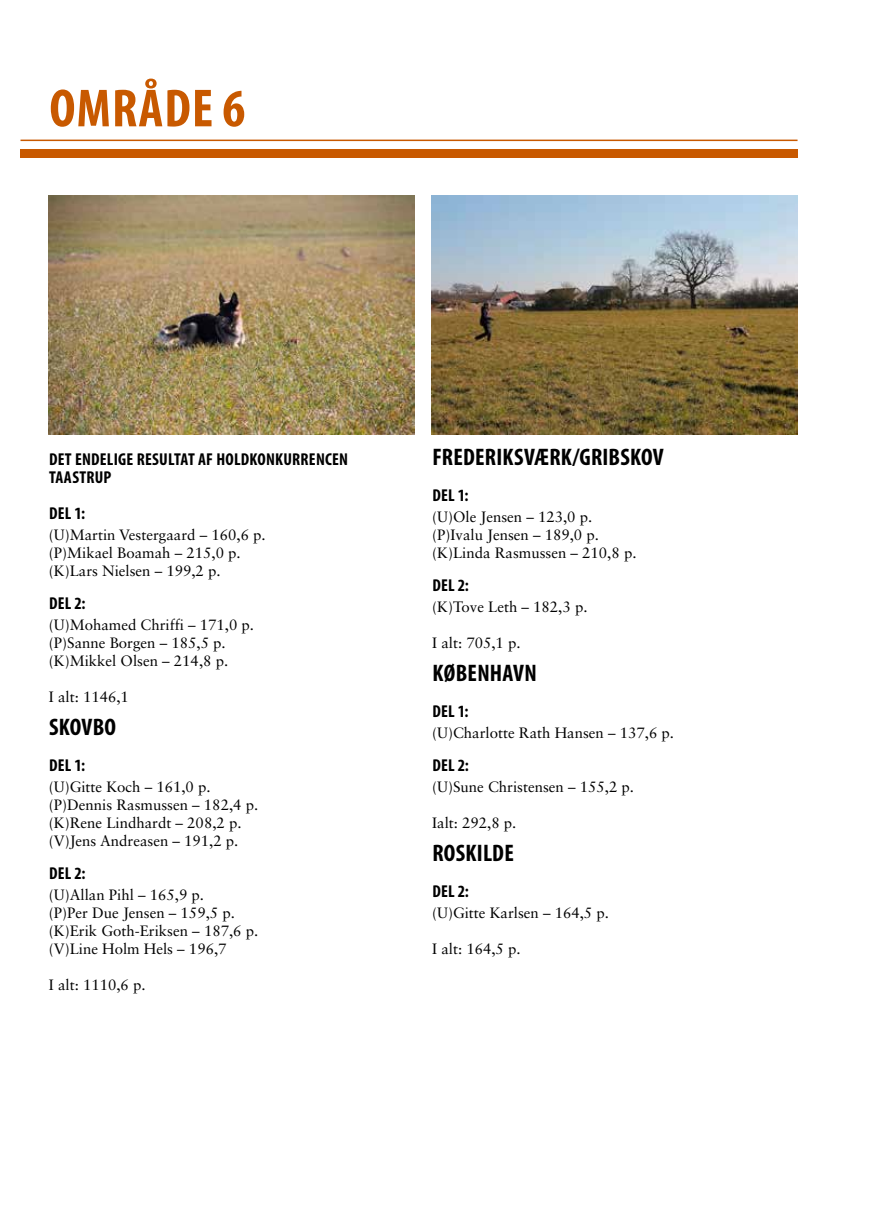
<style>
.page{position:relative;width:872px;height:1212px;background:#fff}
.page>*{position:absolute;margin:0;border:0;box-sizing:border-box;transform-origin:0 0}
.t1{font:700 condensed 54px "Myriad Pro";letter-spacing:.02em;color:#c85900}
.t2{font:700 condensed 24px "Myriad Pro";color:#000}
.t3{font:700 condensed 17.25px "Myriad Pro";letter-spacing:.015em;color:#000}
.t4{font:15px/18px "Sabon LT Std";color:#000}
</style>
<div class="page">
<div style="left:20px;top:149px;width:777px;height:8px;background:#c85900"></div>
<hr style="left:20px;top:140px;width:777px;height:1px;background:#c85900">
<img style="left:49px;top:196px;width:366px;height:239px">
<img style="left:432px;top:196px;width:365px;height:239px">
<h1 class="t1" style="left:49px;top:75px;width:197px">OMRÅDE 6</h1>
<p class="t3" style="left:49px;top:448px;width:35px">DET ENDELIGE</p>
<p class="t3" style="left:137px;top:448px;width:9px">RESULTAT</p>
<p class="t3" style="left:198px;top:448px;width:28px">AF HOLDKONKURRENCEN</p>
<p class="t3" style="left:49px;top:466px;width:9px">TAASTRU</p>
<p class="t3" style="left:103px;top:466px;width:9px">P</p>
<p class="t3" style="left:49px;top:502px;width:38px">DEL 1:</p>
<p class="t4" style="left:49px;top:526px;width:218px">(U)Martin Vestergaard – 160,6 p. (P)Mikael Boamah – 215,0 p. (K)Lars Nielsen – 199,2 p.</p>
<p class="t3" style="left:49px;top:592px;width:38px">DEL 2:</p>
<p class="t4" style="left:49px;top:616px;width:207px">(U)Mohamed Chriffi – 171,0 p. (P)Sanne Borgen – 185,5 p. (K)Mikkel Olsen – 214,8 p.</p>
<p class="t4" style="left:49px;top:688px;width:82px">I alt: 1146,1</p>
<h2 class="t2" style="left:49px;top:712px;width:12px">SKOVBO</h2>
<p class="t3" style="left:49px;top:754px;width:38px">DEL 1:</p>
<p class="t4" style="left:49px;top:778px;width:211px">(U)Gitte Koch – 161,0 p. (P)Dennis Rasmussen – 182,4 p. (K)Rene Lindhardt – 208,2 p. (V)Jens Andreasen – 191,2 p.</p>
<p class="t3" style="left:49px;top:862px;width:38px">DEL 2:</p>
<p class="t4" style="left:49px;top:886px;width:211px">(U)Allan Pihl – 165,9 p.<br>(P)Per Due Jensen – 159,5 p. (K)Erik Goth-Eriksen – 187,6 p. (V)Line Holm Hels – 196,7</p>
<p class="t4" style="left:49px;top:976px;width:98px">I alt: 1110,6 p.</p>
<h2 class="t2" style="left:432px;top:442px;width:12px">FREDERIKSVÆRK</h2>
<h2 class="t2" style="left:573px;top:442px;width:18px">/GRIBSKOV</h2>
<p class="t3" style="left:432px;top:484px;width:38px">DEL 1:</p>
<p class="t4" style="left:432px;top:508px;width:206px">(U)Ole Jensen – 123,0 p. (P)Ivalu Jensen – 189,0 p. (K)Linda Rasmussen – 210,8 p.</p>
<p class="t3" style="left:432px;top:574px;width:38px">DEL 2:</p>
<p class="t4" style="left:432px;top:598px;width:157px">(K)Tove Leth – 182,3 p.</p>
<p class="t4" style="left:432px;top:634px;width:90px">I alt: 705,1 p.</p>
<h2 class="t2" style="left:432px;top:658px;width:13px">KØBENHAVN</h2>
<p class="t3" style="left:432px;top:700px;width:38px">DEL 1:</p>
<p class="t4" style="left:432px;top:724px;width:243px">(U)Charlotte Rath Hansen – 137,6 p.</p>
<p class="t3" style="left:432px;top:754px;width:38px">DEL 2:</p>
<p class="t4" style="left:432px;top:778px;width:203px">(U)Sune Christensen – 155,2 p.</p>
<p class="t4" style="left:432px;top:814px;width:86px">Ialt: 292,8 p.</p>
<h2 class="t2" style="left:432px;top:838px;width:11px">ROSKILDE</h2>
<p class="t3" style="left:432px;top:880px;width:38px">DEL 2:</p>
<p class="t4" style="left:432px;top:904px;width:178px">(U)Gitte Karlsen – 164,5 p.</p>
<p class="t4" style="left:432px;top:940px;width:90px">I alt: 164,5 p.</p>
</div>
